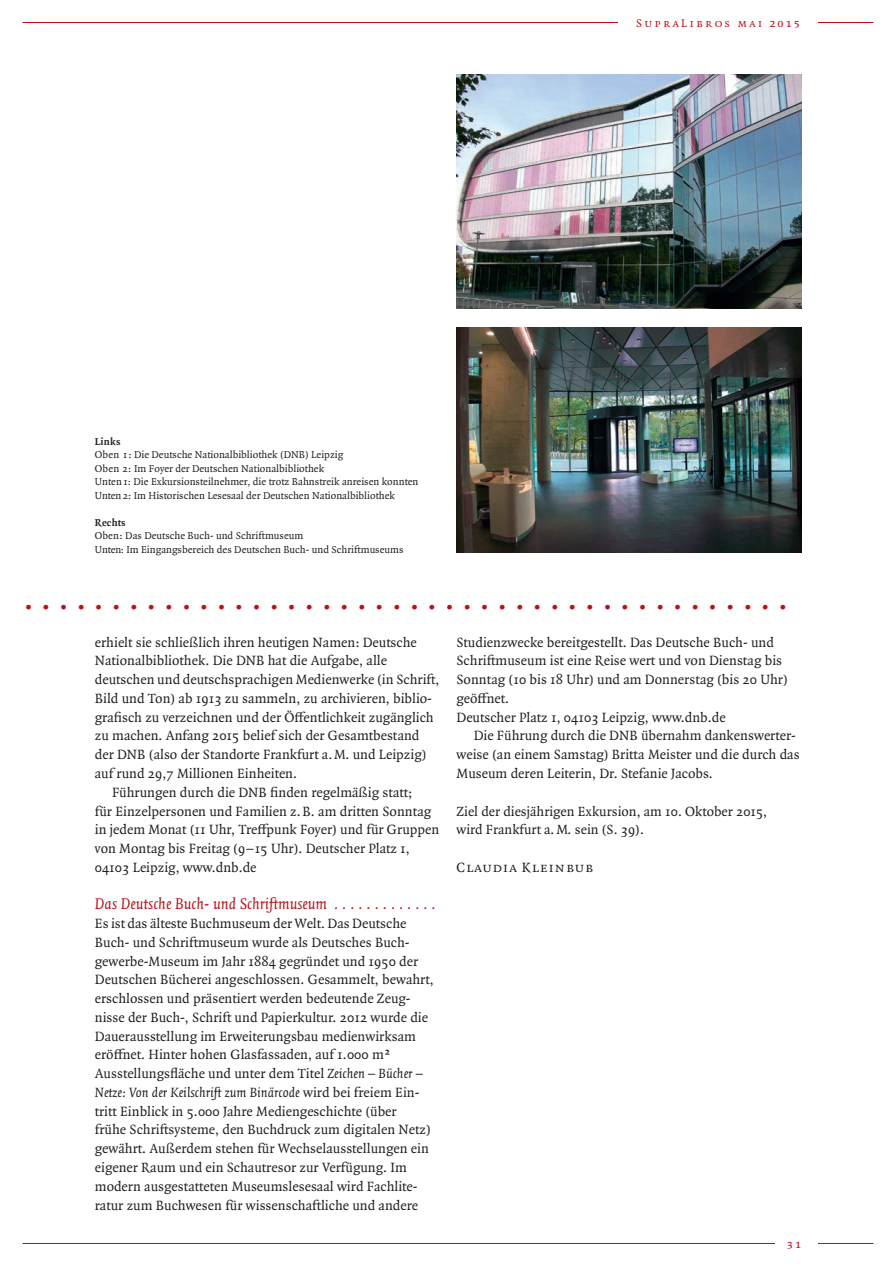
<style>
.page{position:relative;width:896px;height:1266px;background:#fff}
.page>*{position:absolute;margin:0;border:0;box-sizing:border-box;transform-origin:0 0}
.t1{font:36px "Quadraat OT";color:#bb1018}
.t2{font:italic 16.65px "Quadraat OT";color:#bb1018}
.t3{font:14.4px/18.8px "Quadraat OT";color:#231f20}
.t4{font:14.4px "Quadraat OT";letter-spacing:.05em;color:#231f20}
.t5{font:14.25px/18.8px "Quadraat OT";color:#231f20}
.t6{font:12px "Quadraat OT Regular 2";letter-spacing:.18em;color:#bb1018}
.t7{font:12px "Quadraat OT";color:#bb1018}
.t8{font:10.8px/13.5px "Quadraat OT";color:#231f20}
.t9{font:700 10.8px "Quadraat OT";color:#231f20}
.s1{font-size:14.25px}
.s2{font-style:italic}
</style>
<div class="page">
<hr style="left:22px;top:1242px;width:851px;height:1px;background:#bb1018">
<hr style="left:22px;top:22px;width:851px;height:1px;background:#bb1018">
<div style="left:618px;top:14px;width:200px;height:17px;background:#fff"></div>
<div style="left:775px;top:1234px;width:43px;height:17px;background:#fff"></div>
<img style="left:456px;top:75px;width:345px;height:234px">
<img style="left:456px;top:328px;width:345px;height:225px">
<p class="t9" style="left:95px;top:435px;width:27px">Links</p>
<p class="t8" style="left:95px;top:448px;width:325px">Oben 1: Die Deutsche Nationalbibliothek (DNB) Leipzig<br>Oben 2: Im Foyer der Deutschen Nationalbibliothek<br>Unten 1: Die Exkursionsteilnehmer, die trotz Bahnstreik anreisen konnten Unten 2: Im Historischen Lesesaal der Deutschen Nationalbibliothek</p>
<p class="t9" style="left:95px;top:516px;width:32px">Rechts</p>
<p class="t8" style="left:95px;top:529px;width:310px">Oben: Das Deutsche Buch- und Schriftmuseum<br>Unten: Im Eingangsbereich des Deutschen Buch- und Schriftmuseums</p>
<p class="t6" style="left:636px;top:17px;width:165px">SupraLibros mai 2015</p>
<h1 class="t1" style="left:6px;top:578px;width:783px">. . . . . . . . . . . . . . . . . . . . . . . . . . . . . . . . . . . . . . . . . . . . .</h1>
<p class="t3" style="left:95px;top:633px;width:323px">erhielt sie schließlich ihren heutigen Namen: Deutsche</p>
<p class="t3" style="left:95px;top:651px;width:294px">Nationalbibliothek. Die DNB hat die Aufgabe, alle</p>
<p class="t3" style="left:95px;top:670px;width:346px">deutschen und deutschsprachigen Medienwerke (in Schrift,</p>
<p class="t3" style="left:95px;top:689px;width:338px">Bild und Ton) ab 1913 zu sammeln, zu archivieren, biblio-</p>
<p class="t3" style="left:95px;top:708px;width:340px">grafisch zu verzeichnen und der Öffentlichkeit zugäng lich</p>
<p class="t3" style="left:95px;top:726px;width:326px">zu machen. Anfang 2015 belief sich der Gesamtbestand</p>
<p class="t3" style="left:95px;top:745px;width:333px">der DNB (also der Standorte Frankfurt <span class="s1">a. M.</span> und Leipzig)</p>
<p class="t3" style="left:95px;top:764px;width:204px">auf rund 29,7 Millionen Einheiten.</p>
<p class="t3" style="left:112px;top:783px;width:302px">Führungen durch die DNB finden regelmäßig statt;</p>
<p class="t3" style="left:95px;top:801px;width:338px">für Einzelpersonen und Familien z. B. am dritten Sonntag</p>
<p class="t3" style="left:95px;top:820px;width:346px">in jedem Monat (11 Uhr, Treffpunk Foyer) und für Gruppen</p>
<p class="t3" style="left:95px;top:839px;width:316px">von Montag bis Freitag (9 – 15 Uhr). Deutscher Platz 1,</p>
<p class="t3" style="left:95px;top:858px;width:163px">04103 Leipzig, www.dnb.de</p>
<p class="t2" style="left:95px;top:895px;width:342px">Das Deutsche Buch- und Schriftmuseum . . . . . . . . . . . . .</p>
<p class="t3" style="left:95px;top:914px;width:340px">Es ist das älteste Buchmuseum der Welt. Das Deutsche Buch- und Schriftmuseum wurde als Deutsches Buch&shy;gewerbe-Museum im Jahr 1884 gegründet und 1950 der Deutschen Bücherei angeschlossen. Gesammelt, bewahrt, erschlossen und präsentiert werden bedeutende Zeug&shy;nisse der Buch-, Schrift und Papierkultur. 2012 wurde die Dauerausstellung im Erweiterungsbau medienwirksam eröffnet. Hinter hohen Glasfassaden, auf 1.000 m²<br>Ausstellungs fläche und unter dem Titel <span class="s2">Zeichen – Bücher – Netze: Von der Keilschrift zum Binärcode</span> wird bei freiem Ein&shy;tritt Einblick in 5.000 Jahre Mediengeschichte (über<br>frühe Schriftsysteme, den Buchdruck zum digitalen Netz) gewährt. Außerdem stehen für Wechselausstellungen ein eigener Raum und ein Schautresor zur Verfügung. Im modern ausgestatteten Museumslesesaal wird Fachlite&shy;ratur zum Buchwesen für wissenschaftliche und andere</p>
<p class="t3" style="left:456px;top:633px;width:333px">Studienzwecke bereitgestellt. Das Deutsche Buch- und Schriftmuseum ist eine Reise wert und von Dienstag bis Sonntag (10 bis 18 Uhr) und am Donnerstag (bis 20 Uhr) geöffnet.<br>Deutscher Platz 1, 04103 Leipzig, www.dnb.de</p>
<p class="t3" style="left:456px;top:726px;width:344px;text-indent:17px">Die Führung durch die DNB übernahm dankenswerter&shy;weise (an einem Samstag) Britta Meister und die durch das<br>Museum deren Leiterin, Dr. Stefanie Jacobs.</p>
<p class="t5" style="left:456px;top:801px;width:312px">Ziel der diesjährigen Exkursion, am 10. Oktober 2015, wird Frankfurt a. M. sein (S. 39).</p>
<p class="t4" style="left:456px;top:859px;width:138px">Claudia Kleinbub</p>
<p class="t7" style="left:786px;top:1237px;width:16px">31</p>
</div>
